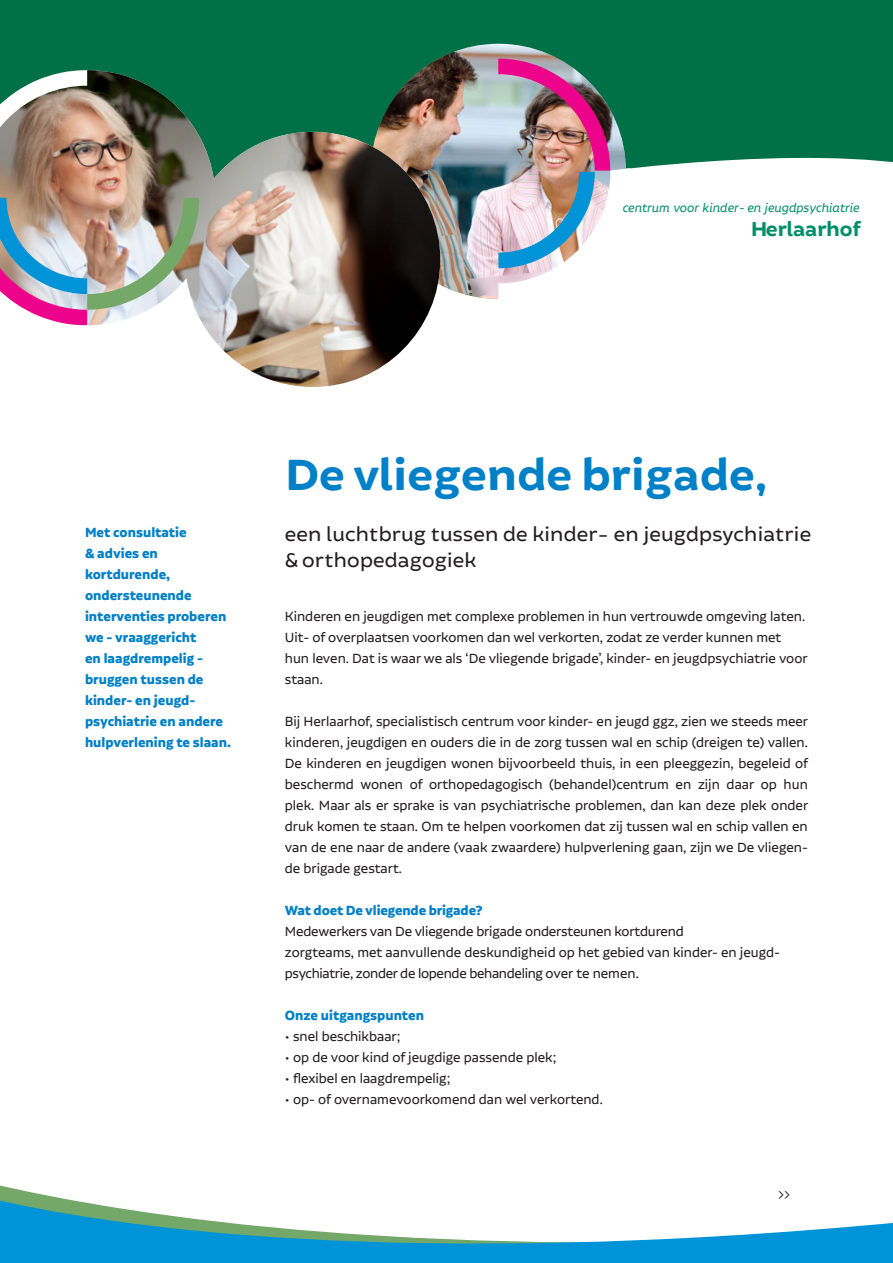
<style>
.page{position:relative;width:893px;height:1263px;background:#fff}
.page>*{position:absolute;margin:0;border:0;box-sizing:border-box;transform-origin:0 0}
.t1{font:700 46.5px "Brocha";letter-spacing:.01em;color:#0080c7}
.t2{font:700 21.45px "Brocha";color:#008d68}
.BROOD{font:21px/25.5px "Brocha";letter-spacing:.01em;color:#231f20}
.t3{font:300 18px "Alvar Essential";color:#231f20}
.t4{font:15.75px/21px "Alvar Pro";color:#231f20}
.t5{font:700 15.75px/21px "Alvar Pro";color:#0080c7}
.t6{font:italic 14.55px "Alvar Pro";color:#008d68}
</style>
<div class="page">
<div style="left:0;top:0;width:893px;height:168px;background:#007049"></div>
<img style="left:371px;top:44px;width:255px;height:255px;border-radius:128px">
<svg style="left:0;top:1185px;width:60px;height:13px"></svg>
<svg style="left:0;top:1198px;width:893px;height:65px"></svg>
<img style="left:79px;top:70px;width:361px;height:317px">
<img style="left:0;top:70px;width:199px;height:255px">
<img style="left:498px;top:59px;width:141px;height:240px">
<p class="t6" style="left:622px;top:200px;width:239px">centrum voor kinder- en jeugdpsychiatrie</p>
<h2 class="t2" style="left:750px;top:216px;width:112px">Herlaarhof</h2>
<p class="t5" style="left:85px;top:522px;width:103px">Met consultatie</p>
<p class="t5" style="left:85px;top:543px;width:74px">&amp; advies en</p>
<p class="t5" style="left:85px;top:564px;width:87px">kortdurende,</p>
<p class="t5" style="left:85px;top:585px;width:143px">ondersteunende interventies proberen we - vraaggericht</p>
<p class="t5" style="left:85px;top:648px;width:120px;text-align:justify">en laagdrempelig - bruggen tussen de kinder- en jeugd-</p>
<p class="t5" style="left:85px;top:711px;width:147px">psychiatrie en andere hulpverlening te slaan.</p>
<p class="t1" style="left:285px;top:446px;width:483px">De vliegende brigade,</p>
<p class="BROOD" style="left:285px;top:522px;width:528px">een luchtbrug tussen de kinder- en jeugdpsychiatrie &amp; orthopedagogiek</p>
<p class="t4" style="left:285px;top:606px;width:524px">Kinderen en jeugdigen met complexe problemen in hun vertrouwde omgeving laten.<br>Uit- of overplaatsen voorkomen dan wel verkorten, zodat ze verder kunnen met hun leven. Dat is waar we als ‘De vliegende brigade’, kinder- en jeugdpsychiatrie voor staan.</p>
<p class="t4" style="left:285px;top:711px;width:525px;text-align:justify">Bij Herlaarhof, specialistisch centrum voor kinder- en jeugd ggz, zien we steeds meer kinderen, jeugdigen en ouders die in de zorg tussen wal en schip (dreigen te) vallen.<br>De kinderen en jeugdigen wonen bijvoorbeeld thuis, in een pleeggezin, begeleid of beschermd wonen of orthopedagogisch (behandel)centrum en zijn daar op hun plek. Maar als er sprake is van psychiatrische problemen, dan kan deze plek onder druk komen te staan. Om te helpen voorkomen dat zij tussen wal en schip vallen en van de ene naar de andere (vaak zwaardere) hulpverlening gaan, zijn we De vliegen&shy;de brigade gestart.</p>
<p class="t5" style="left:285px;top:900px;width:199px">Wat doet De vliegende brigade?</p>
<p class="t4" style="left:285px;top:921px;width:497px">Medewerkers van De vliegende brigade ondersteunen kortdurend<br>zorgteams, met aanvullende deskundigheid op het gebied van kinder- en jeugd&shy;psychiatrie, zonder de lopende behandeling over te nemen.</p>
<p class="t5" style="left:285px;top:1005px;width:141px">Onze uitgangspunten</p>
<p class="t4" style="left:285px;top:1026px;width:117px">• snel beschikbaar;</p>
<p class="t4" style="left:285px;top:1047px;width:273px">• op de voor kind of jeugdige passende plek;</p>
<p class="t4" style="left:285px;top:1068px;width:167px">• flexibel en laagdrempelig;</p>
<p class="t4" style="left:285px;top:1089px;width:319px">• op- of overnamevoorkomend dan wel verkortend.</p>
<p class="t3" style="left:778px;top:1185px;width:13px">&gt;&gt;</p>
</div>
